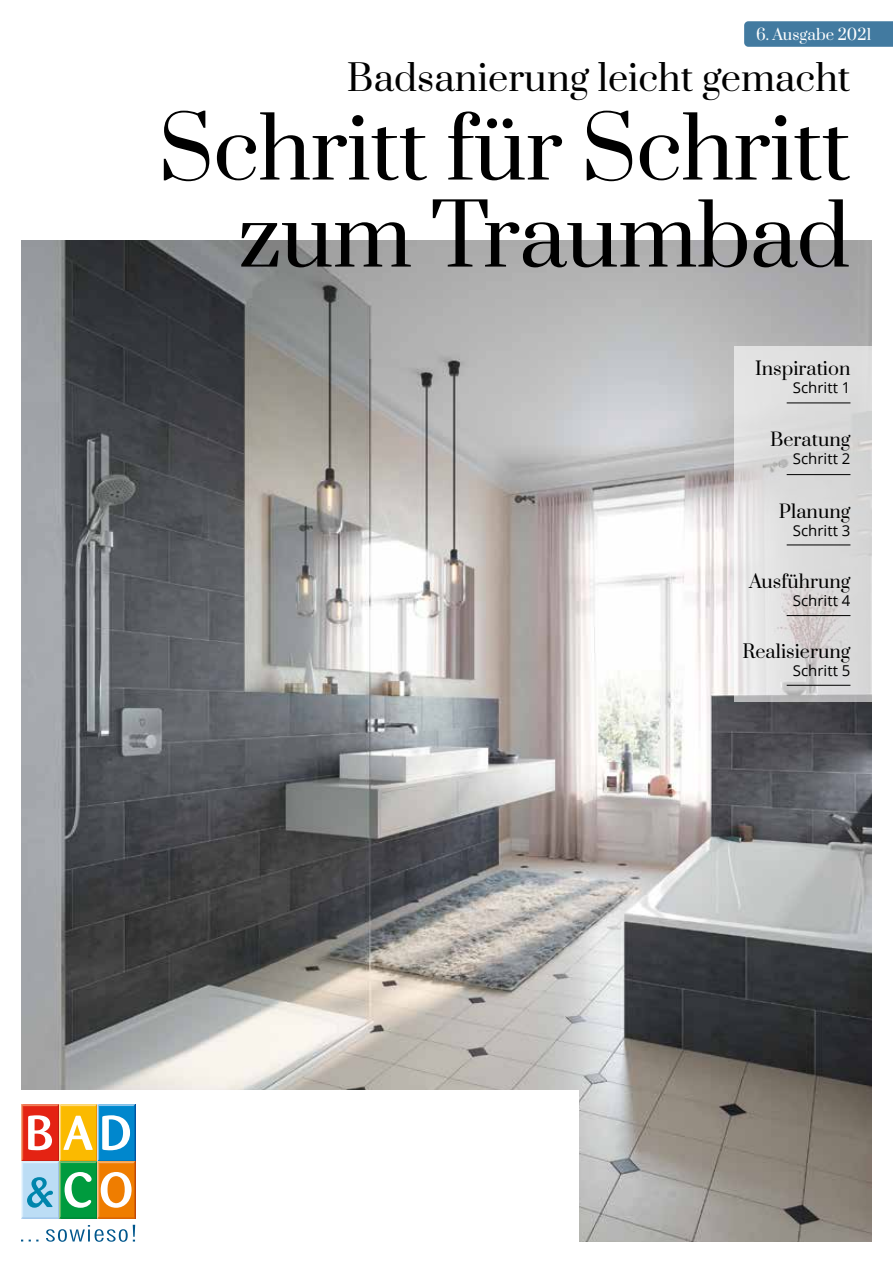
<style>
.page{position:relative;width:893px;height:1263px;background:#fff}
.page>*{position:absolute;margin:0;border:0;box-sizing:border-box;transform-origin:0 0}
.t1{font:84px/87px "Prata";letter-spacing:-.01em;color:#000;text-align:right}
.t2{font:36px "Prata";color:#000}
.t3{font:18px "Prata";color:#000}
.t4{font:15px "Open Sans";color:#000}
.t5{font:15px "Prata";color:#fff}
</style>
<div class="page">
<img style="left:21px;top:240px;width:851px;height:1002px">
<div style="left:12px;top:1091px;width:566px;height:158px;background:#fff"></div>
<div style="left:21px;top:1104px;width:38px;height:57px;background:#e42313"></div>
<svg style="left:21px;top:1106px;width:2px;height:53px"></svg>
<svg style="left:58px;top:1106px;width:1px;height:53px"></svg>
<svg style="left:28px;top:1115px;width:24px;height:35px"></svg>
<div style="left:59px;top:1104px;width:38px;height:57px;background:#fbba00"></div>
<svg style="left:59px;top:1106px;width:2px;height:53px"></svg>
<svg style="left:96px;top:1106px;width:1px;height:53px"></svg>
<svg style="left:63px;top:1116px;width:30px;height:34px"></svg>
<div style="left:97px;top:1104px;width:38px;height:57px;background:#0087cd"></div>
<svg style="left:97px;top:1106px;width:2px;height:53px"></svg>
<hr style="left:133px;top:1104px;width:2px;height:57px;background:#007cc3">
<svg style="left:21px;top:1104px;width:114px;height:2px"></svg>
<svg style="left:102px;top:1115px;width:28px;height:35px"></svg>
<svg style="left:46px;top:1225px;width:89px;height:17px"></svg>
<div style="left:21px;top:1161px;width:38px;height:57px;background:#bcddf5"></div>
<svg style="left:21px;top:1161px;width:2px;height:57px"></svg>
<svg style="left:58px;top:1163px;width:1px;height:53px"></svg>
<svg style="left:27px;top:1177px;width:26px;height:31px"></svg>
<div style="left:59px;top:1161px;width:38px;height:57px;background:#009b3e"></div>
<svg style="left:59px;top:1163px;width:2px;height:53px"></svg>
<hr style="left:95px;top:1161px;width:2px;height:57px;background:#00913b">
<svg style="left:65px;top:1172px;width:27px;height:36px"></svg>
<div style="left:97px;top:1161px;width:38px;height:57px;background:#ef7d00"></div>
<svg style="left:97px;top:1163px;width:2px;height:53px"></svg>
<svg style="left:134px;top:1163px;width:1px;height:53px"></svg>
<svg style="left:22px;top:1216px;width:113px;height:2px"></svg>
<svg style="left:21px;top:1159px;width:114px;height:4px"></svg>
<svg style="left:101px;top:1172px;width:31px;height:36px"></svg>
<svg style="left:744px;top:21px;width:149px;height:26px;background:#457ca1"></svg>
<svg style="left:734px;top:346px;width:138px;height:356px;background:#dbdbdb"></svg>
<hr style="left:787px;top:403px;width:63px;height:1px;background:#000">
<hr style="left:787px;top:474px;width:63px;height:1px;background:#000">
<hr style="left:787px;top:545px;width:63px;height:1px;background:#000">
<hr style="left:787px;top:615px;width:63px;height:1px;background:#000">
<hr style="left:787px;top:685px;width:63px;height:1px;background:#000">
<p class="t5" style="left:756px;top:22px;width:117px">6. Ausgabe 2021</p>
<h2 class="t2" style="left:347px;top:48px;width:505px">Badsanierung leicht gemacht</h2>
<h1 class="t1" style="left:158px;top:101px;width:694px">Schritt für Schritt zum Traumbad</h1>
<p class="t3" style="left:755px;top:353px;width:97px">Inspiration</p>
<p class="t4" style="left:793px;top:377px;width:59px">Schritt 1</p>
<p class="t3" style="left:770px;top:425px;width:82px">Beratung</p>
<p class="t4" style="left:793px;top:449px;width:59px">Schritt 2</p>
<p class="t3" style="left:779px;top:497px;width:73px">Planung</p>
<p class="t4" style="left:793px;top:521px;width:59px">Schritt 3</p>
<p class="t3" style="left:749px;top:566px;width:103px">Ausführung</p>
<p class="t4" style="left:793px;top:590px;width:59px">Schritt 4</p>
<p class="t3" style="left:742px;top:636px;width:110px">Realisierung</p>
<p class="t4" style="left:793px;top:660px;width:59px">Schritt 5</p>
</div>
